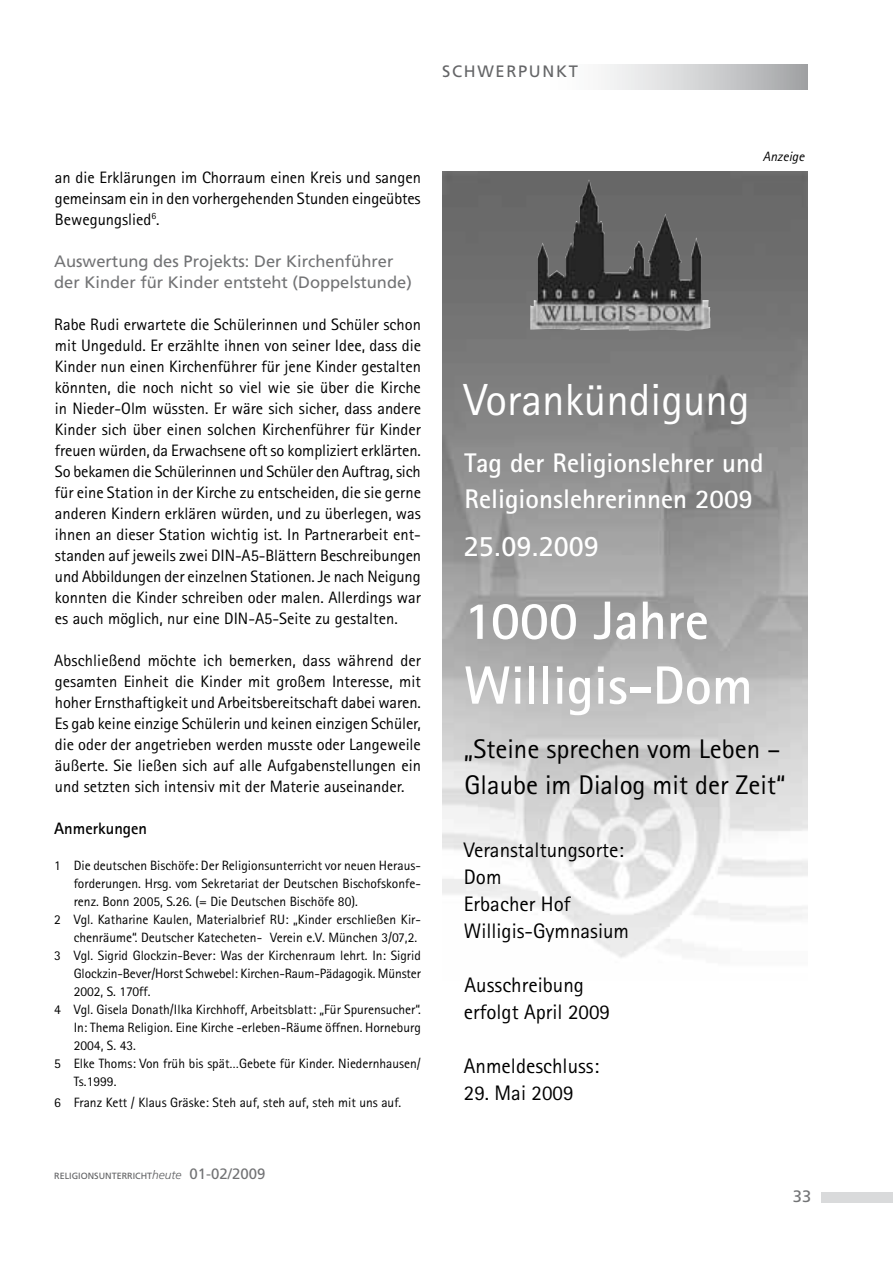
<style>
.page{position:relative;width:893px;height:1263px;background:#fff}
.page>*{position:absolute;margin:0;border:0;box-sizing:border-box;transform-origin:0 0}
.t1{font:700 54px/64.8px "Rotis Sans Serif";color:#fff}
.t2{font:45px "Rotis Sans Serif";color:#fff}
.t3{font:27px/36px "Rotis Sans Serif";color:#000}
.t4{font:700 27px/36px "Rotis Sans Serif";color:#fff}
.t5{font:27px "Frutiger";color:#fff}
.t6{font:21px/27px "Rotis Sans Serif";color:#000}
.t7{font:16.5px/21px "Rotis Sans Serif";color:#000;text-align:justify}
.t8{font:16.5px/21px "Frutiger";color:#727375}
.t9{font:16.5px "Frutiger";letter-spacing:.1em;color:#646567}
.t10{font:700 16.5px "Rotis Sans Serif";color:#000}
.t11{font:13.5px "Rotis Sans Serif";color:#000}
.t12{font:italic 13.5px "Rotis Sans Serif";color:#000}
.t13{font:9px "Frutiger";color:#5f6062}
.s1{font-weight:300;font-style:italic;font-size:12px}
.s2{font-size:15px;color:#727375}
</style>
<div class="page">
<div style="left:821px;top:1192px;width:72px;height:10px;background:#d9dadb"></div>
<svg style="left:604px;top:65px;width:204px;height:25px;background:#cecfd0"></svg>
<img style="left:442px;top:171px;width:366px;height:787px">
<img style="left:530px;top:180px;width:180px;height:151px">
<p class="t9" style="left:442px;top:61px;width:137px">SCHWERPUNKT</p>
<p class="t7" style="left:55px;top:166px;width:367px">an die Erklärungen im Chorraum einen Kreis und sangen gemeinsam ein in den vorhergehenden Stunden eingeübtes Bewegungslied<sup>6</sup>.</p>
<p class="t8" style="left:54px;top:251px;width:359px">Auswertung des Projekts: Der Kirchenführer der Kinder für Kinder entsteht (Doppelstunde)</p>
<p class="t7" style="left:54px;top:313px;width:368px">Rabe Rudi erwartete die Schülerinnen und Schüler schon mit Ungeduld. Er erzählte ihnen von seiner Idee, dass die Kinder nun einen Kirchenführer für jene Kinder gestalten könnten, die noch nicht so viel wie sie über die Kirche in Nieder-Olm wüssten. Er wäre sich sicher, dass andere Kinder sich über einen solchen Kirchenführer für Kinder freuen würden, da Erwachsene oft so kompliziert erklärten.<br>So bekamen die Schülerinnen und Schüler den Auftrag, sich für eine Station in der Kirche zu entscheiden, die sie gerne anderen Kindern erklären würden, und zu überlegen, was ihnen an dieser Station wichtig ist. In Partnerarbeit ent&shy;standen auf jeweils zwei DIN-A5-Blättern Beschreibungen und Abbildungen der einzelnen Stationen. Je nach Neigung konnten die Kinder schreiben oder malen. Allerdings war es auch möglich, nur eine DIN-A5-Seite zu gestalten.</p>
<p class="t7" style="left:54px;top:650px;width:368px">Abschließend möchte ich bemerken, dass während der gesamten Einheit die Kinder mit großem Interesse, mit hoher Ernsthaftigkeit und Arbeitsbereitschaft dabei waren.<br>Es gab keine einzige Schülerin und keinen einzigen Schüler, die oder der angetrieben werden musste oder Langeweile äußerte. Sie ließen sich auf alle Aufgabenstellungen ein und setzten sich intensiv mit der Materie auseinander.</p>
<p class="t10" style="left:54px;top:818px;width:94px">Anmerkungen</p>
<p class="t11" style="left:54px;top:857px;width:368px">1 Die deutschen Bischöfe: Der Religionsunterricht vor neuen Heraus-</p>
<p class="t11" style="left:74px;top:875px;width:349px">forderungen. Hrsg. vom Sekretariat der Deutschen Bischofskonfe-</p>
<p class="t11" style="left:74px;top:893px;width:286px">renz. Bonn 2005, S.26. (= Die Deutschen Bischöfe 80).</p>
<p class="t11" style="left:54px;top:911px;width:368px">2 Vgl. Katharine Kaulen, Materialbrief RU: „Kinder erschließen Kir-</p>
<p class="t11" style="left:74px;top:929px;width:345px">chenräume“. Deutscher Katecheten- Verein e.V. München 3/07,2.</p>
<p class="t11" style="left:54px;top:947px;width:368px">3 Vgl. Sigrid Glockzin-Bever: Was der Kirchenraum lehrt. In: Sigrid</p>
<p class="t11" style="left:74px;top:965px;width:349px">Glockzin-Bever/Horst Schwebel: Kirchen-Raum-Pädagogik. Münster</p>
<p class="t11" style="left:74px;top:983px;width:78px">2002, S. 170ff.</p>
<p class="t11" style="left:54px;top:1001px;width:368px">4 Vgl. Gisela Donath/Ilka Kirchhoff, Arbeitsblatt: „Für Spurensucher“.</p>
<p class="t11" style="left:74px;top:1019px;width:349px">In: Thema Religion. Eine Kirche -erleben-Räume öffnen. Horneburg</p>
<p class="t11" style="left:74px;top:1037px;width:64px">2004, S. 43.</p>
<p class="t11" style="left:54px;top:1055px;width:368px">5 Elke Thoms: Von früh bis spät…Gebete für Kinder. Niedernhausen/</p>
<p class="t11" style="left:74px;top:1073px;width:44px">Ts.1999.</p>
<p class="t11" style="left:54px;top:1094px;width:349px">6 Franz Kett / Klaus Gräske: Steh auf, steh auf, steh mit uns auf.</p>
<p class="t13" style="left:54px;top:1171px;width:213px">RELIGIONSUNTERRICHT<span class="s1">heute</span> <span class="s2">01-02/2009</span></p>
<p class="t12" style="left:763px;top:149px;width:43px">Anzeige</p>
<h2 class="t2" style="left:464px;top:373px;width:287px">Vorankündigung</h2>
<h3 class="t4" style="left:465px;top:444px;width:300px">Tag der Religionslehrer und<br>Religionslehrerinnen 2009</h3>
<h3 class="t5" style="left:464px;top:531px;width:137px">25.09.2009</h3>
<h1 class="t1" style="left:464px;top:587px;width:290px">1000 Jahre<br>Willigis-Dom</h1>
<h3 class="t3" style="left:464px;top:730px;width:323px">„Steine sprechen vom Leben –<br>Glaube im Dialog mit der Zeit“</h3>
<p class="t6" style="left:464px;top:836px;width:167px">Veranstaltungsorte:<br>Dom<br>Erbacher Hof<br>Willigis-Gymnasium</p>
<p class="t6" style="left:464px;top:971px;width:148px">Ausschreibung erfolgt April 2009</p>
<p class="t6" style="left:464px;top:1052px;width:137px">Anmeldeschluss:</p>
<p class="t6" style="left:464px;top:1079px;width:111px">29. Mai 2009</p>
<p class="t8" style="left:793px;top:1186px;width:20px">33</p>
</div>
